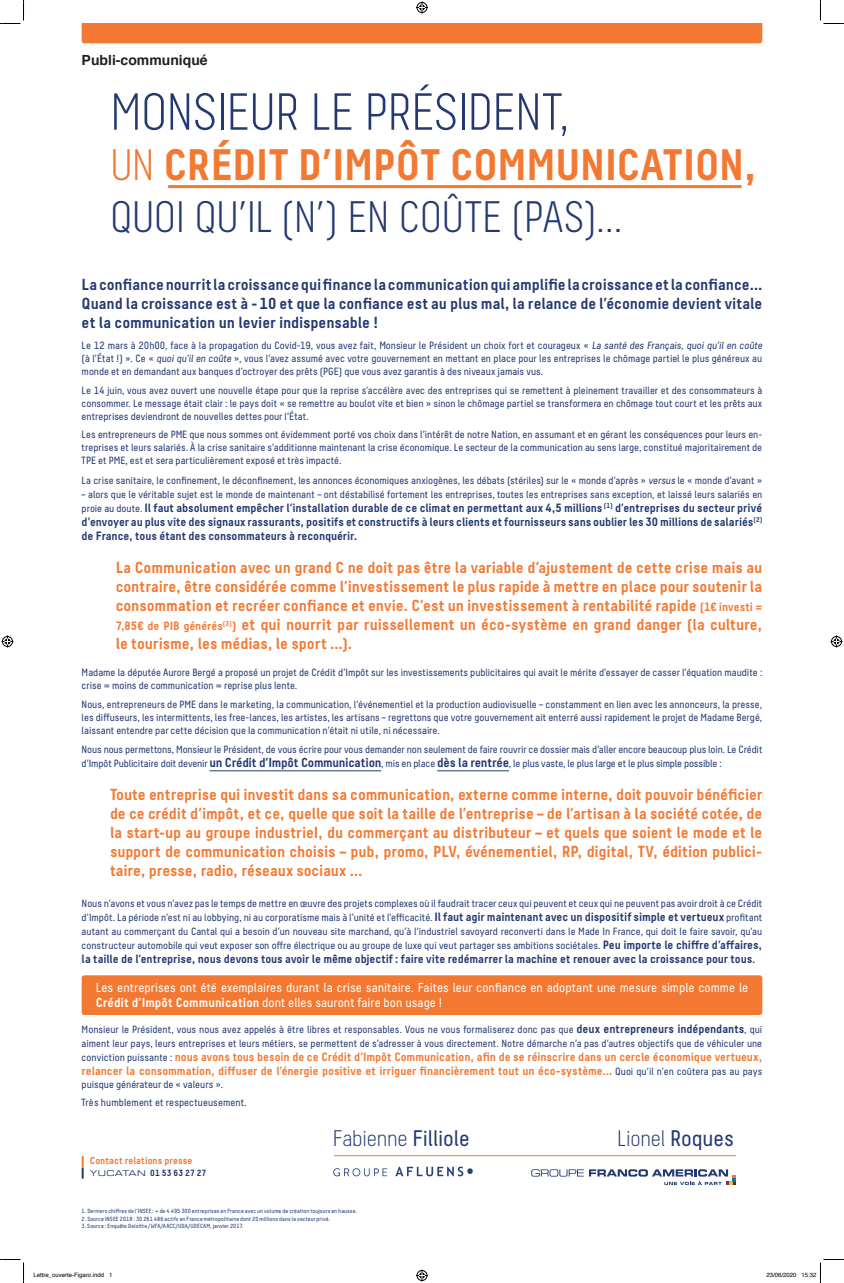
<style>
.page{position:relative;width:844px;height:1283px;background:#fff}
.page>*{position:absolute;margin:0;border:0;box-sizing:border-box;transform-origin:0 0}
.t1{font:52px "Decima Pro A Light";letter-spacing:-.01em;color:#233971}
.t2{font:700 44px "Decima Pro A";letter-spacing:-.02em;color:#f37932}
.t3{font:44px "Decima Pro A Light";letter-spacing:-.015em;color:#233971}
.t4{font:22.5px "Decima Pro A Light";letter-spacing:-.005em;color:#233971}
.t5{font:700 16px/19px "Decima Pro A";letter-spacing:-.005em;color:#f37932;text-align:justify}
.t6{font:700 16px/19px "Decima Pro A";letter-spacing:-.005em;color:#233971;text-align:justify}
.t7{font:700 14px "Helvetica";color:#231f20}
.t8{font:13px/15px "Decima Pro A";color:#fff}
.t9{font:700 12px/14px "Decima Pro A";letter-spacing:-.01em;color:#233971;text-align:justify}
.t10{font:700 12px/14px "Decima Pro A";letter-spacing:-.005em;color:#f37932}
.t11{font:10.5px/13px "Decima Pro A";color:#233971;text-align:justify}
.t12{font:700 10px "Decima Pro A";letter-spacing:.01em;color:#f37932}
.t13{font:700 9px "Decima Pro A";letter-spacing:.025em;color:#233971}
.t14{font:6px "Decima Pro A";letter-spacing:.01em;color:#233971}
.t15{font:6px "Helvetica";color:#000}
.s1{font-family:"Decima Pro A Light";font-weight:400}
.s2{font-style:italic}
.s3{font-weight:400;font-size:10.5px}
.s4{font-size:12px}
.s5{font-weight:700;font-size:13px}
.s6{font-weight:700;font-size:12px}
.s7{font-size:10.5px}
.s8{font-weight:700}
.s9{font-weight:400;font-size:10.5px;color:#233971}
.s10{font-family:"Decima Pro A"}
.s11{font-family:"Eurostile Extended Two";font-weight:400;font-size:8px}
</style>
<div class="page">
<div style="left:82px;top:24px;width:680px;height:19px;background:#f37932"></div>
<hr style="left:334px;top:1155px;width:402px;height:1px;background:#f37932">
<div style="left:82px;top:975px;width:680px;height:40px;background:#f37932;border-radius:3px"></div>
<hr style="left:209px;top:770px;width:172px;height:1px;background:#233971">
<hr style="left:437px;top:770px;width:72px;height:1px;background:#233971">
<hr style="left:168px;top:185px;width:573px;height:3px;background:#f37932">
<img style="left:334px;top:1166px;width:139px;height:11px">
<svg style="left:82px;top:1156px;width:2px;height:23px"></svg>
<svg style="left:531px;top:1169px;width:205px;height:16px"></svg>
<svg style="left:0;top:0;width:24px;height:24px"></svg>
<svg style="left:0;top:1259px;width:24px;height:24px"></svg>
<svg style="left:820px;top:0;width:24px;height:24px"></svg>
<svg style="left:416px;top:1px;width:12px;height:12px"></svg>
<svg style="left:416px;top:1269px;width:12px;height:12px"></svg>
<svg style="left:2px;top:635px;width:12px;height:12px"></svg>
<svg style="left:830px;top:635px;width:12px;height:12px"></svg>
<svg style="left:820px;top:1259px;width:24px;height:24px"></svg>
<h3 class="t7" style="left:82px;top:49px;width:128px">Publi-communiqué</h3>
<h1 class="t1" style="left:110px;top:83px;width:461px">MONSIEUR LE PRÉSIDENT,</h1>
<h2 class="t2" style="left:110px;top:138px;width:648px"><span class="s1">UN</span> CRÉDIT D’IMPÔT COMMUNICATION,</h2>
<h2 class="t3" style="left:110px;top:192px;width:514px">QUOI QU’IL (N’) EN COÛTE (PAS)…</h2>
<p class="t6" style="left:82px;top:274px;width:682px">La confiance nourrit la croissance qui finance la communication qui amplifie la croissance et la confiance… Quand la croissance est à -10 et que la confiance est au plus mal, la relance de l’économie devient vitale et la communication un levier indispensable !</p>
<p class="t11" style="left:82px;top:339px;width:682px">Le 12 mars à 20h00, face à la propagation du Covid-19, vous avez fait, Monsieur le Président un choix fort et courageux « <span class="s2">La santé des Français, quoi qu’il en coûte </span>(à l’État !) ». Ce « <span class="s2">quoi qu’il en coûte</span> », vous l’avez assumé avec votre gouvernement en mettant en place pour les entreprises le chômage partiel le plus généreux au monde et en demandant aux banques d’octroyer des prêts (PGE) que vous avez garantis à des niveaux jamais vus.</p>
<p class="t11" style="left:82px;top:384px;width:682px">Le 14 juin, vous avez ouvert une nouvelle étape pour que la reprise s’accélère avec des entreprises qui se remettent à pleinement travailler et des consommateurs à consommer. Le message était clair : le pays doit « se remettre au boulot vite et bien » sinon le chômage partiel se transformera en chômage tout court et les prêts aux entreprises deviendront de nouvelles dettes pour l’État.</p>
<p class="t11" style="left:82px;top:428px;width:682px">Les entrepreneurs de PME que nous sommes ont évidemment porté vos choix dans l’intérêt de notre Nation, en assumant et en gérant les conséquences pour leurs en&shy;treprises et leurs salariés. À la crise sanitaire s’additionne maintenant la crise économique. Le secteur de la communication au sens large, constitué majoritairement de TPE et PME, est et sera particulièrement exposé et très impacté.</p>
<p class="t11" style="left:82px;top:474px;width:682px">La crise sanitaire, le confinement, le déconfinement, les annonces économiques anxiogènes, les débats (stériles) sur le « monde d’après » <span class="s2">versus</span> le « monde d’avant »</p>
<p class="t11" style="left:82px;top:488px;width:682px">– alors que le véritable sujet est le monde de maintenant – ont déstabilisé fortement les entreprises, toutes les entreprises sans exception, et laissé leurs salariés en</p>
<p class="t9" style="left:82px;top:501px;width:682px"><span class="s3">proie au doute.</span> Il faut absolument empêcher l’installation durable de ce climat en permettant aux 4,5 millions <sup>(1)</sup> d’entreprises du secteur privé d’envoyer au plus vite des signaux rassurants, positifs et constructifs à leurs clients et fournisseurs sans oublier les 30 millions de salariés<sup>(2) </sup>de France, tous étant des consommateurs à reconquérir.</p>
<p class="t5" style="left:116px;top:558px;width:648px">La Communication avec un grand C ne doit pas être la variable d’ajustement de cette crise mais au contraire, être considérée comme l’investissement le plus rapide à mettre en place pour soutenir la consommation et recréer confiance et envie. C’est un investissement à rentabilité rapide <span class="s4">(1€ investi = 7,85€ de PIB générés</span><sup>(3)</sup><span class="s4">)</span> et qui nourrit par ruissellement un éco-système en grand danger (la culture, le tourisme, les médias, le sport …).</p>
<p class="t11" style="left:82px;top:666px;width:682px">Madame la députée Aurore Bergé a proposé un projet de Crédit d’Impôt sur les investissements publicitaires qui avait le mérite d’essayer de casser l’équation maudite : crise = moins de communication = reprise plus lente.</p>
<p class="t11" style="left:82px;top:698px;width:682px">Nous, entrepreneurs de PME dans le marketing, la communication, l’événementiel et la production audiovisuelle – constamment en lien avec les annonceurs, la presse, les diffuseurs, les intermittents, les free-lances, les artistes, les artisans – regrettons que votre gouvernement ait enterré aussi rapidement le projet de Madame Bergé, laissant entendre par cette décision que la communication n’était ni utile, ni nécessaire.</p>
<p class="t11" style="left:82px;top:742px;width:682px;line-height:14px">Nous nous permettons, Monsieur le Président, de vous écrire pour vous demander non seulement de faire rouvrir ce dossier mais d’aller encore beaucoup plus loin. Le Crédit d’Impôt Publicitaire doit devenir <span class="s5">un Crédit d’Impôt Communication</span>, mis en place <span class="s5">dès la rentrée</span>, le plus vaste, le plus large et le plus simple possible :</p>
<p class="t5" style="left:110px;top:785px;width:654px">Toute entreprise qui investit dans sa communication, externe comme interne, doit pouvoir bénéficier de ce crédit d’impôt, et ce, quelle que soit la taille de l’entreprise – de l’artisan à la société cotée, de la start-up au groupe industrieI, du commerçant au distributeur – et quels que soient le mode et le support de communication choisis – pub, promo, PLV, événementiel, RP, digital, TV, édition publici&shy;taire, presse, radio, réseaux sociaux …</p>
<p class="t11" style="left:82px;top:896px;width:682px;line-height:14px">Nous n’avons et vous n’avez pas le temps de mettre en œuvre des projets complexes où il faudrait tracer ceux qui peuvent et ceux qui ne peuvent pas avoir droit à ce Crédit d’Impôt. La période n’est ni au lobbying, ni au corporatisme mais à l’unité et l’efficacité. <span class="s6">Il faut agir maintenant avec un dispositif simple et vertueux</span> profitant autant au commerçant du Cantal qui a besoin d’un nouveau site marchand, qu’à l’industriel savoyard reconverti dans le Made In France, qui doit le faire savoir, qu’au constructeur automobile qui veut exposer son offre électrique ou au groupe de luxe qui veut partager ses ambitions sociétales. <span class="s6">Peu importe le chiffre d’affaires,</span></p>
<p class="t9" style="left:82px;top:952px;width:675px">la taille de l’entreprise, nous devons tous avoir le même objectif : faire vite redémarrer la machine et renouer avec la croissance pour tous<span class="s7">.</span></p>
<p class="t8" style="left:96px;top:980px;width:654px">Les entreprises ont été exemplaires durant la crise sanitaire. Faites leur confiance en adoptant une mesure simple comme le<br><span class="s8">Crédit d’Impôt Communication</span> dont elles sauront faire bon usage !</p>
<p class="t11" style="left:82px;top:1022px;width:682px;line-height:14px">Monsieur le Président, vous nous avez appelés à être libres et responsables. Vous ne vous formaliserez donc pas que <span class="s6">deux entrepreneurs indépendants</span>, qui aiment leur pays, leurs entreprises et leurs métiers, se permettent de s’adresser à vous directement. Notre démarche n’a pas d’autres objectifs que de véhiculer une</p>
<p class="t10" style="left:82px;top:1049px;width:682px"><span class="s9">conviction puissante :</span> nous avons tous besoin de ce Crédit d’Impôt Communication, afin de se réinscrire dans un cercle économique vertueux, relancer la consommation, diffuser de l’énergie positive et irriguer financièrement tout un éco-système… <span class="s9">Quoi qu’il n’en coûtera pas au pays</span></p>
<p class="t11" style="left:82px;top:1074px;width:167px;line-height:18.7px">puisque générateur de « valeurs ».<br>Très humblement et respectueusement.</p>
<h3 class="t4" style="left:333px;top:1126px;width:138px">Fabienne <span class="s10">Filliole</span></h3>
<h3 class="t4" style="left:617px;top:1126px;width:118px">Lionel <span class="s10">Roques</span></h3>
<p class="t12" style="left:90px;top:1155px;width:104px">Contact relations presse</p>
<p class="t13" style="left:90px;top:1168px;width:118px"><span class="s11">YUCATAN</span> 01 53 63 27 27</p>
<p class="t14" style="left:82px;top:1207px;width:277px">1. Derniers chiffres de l’INSEE : + de 4 495 300 entreprises en France avec un volume de création toujours en hausse.</p>
<p class="t14" style="left:82px;top:1215px;width:250px">2. Source INSEE 2018 : 30 261 486 actifs en France métropolitaine dont 20 millions dans le secteur privé.</p>
<p class="t14" style="left:82px;top:1223px;width:163px">3. Source : Enquête Deloitte /WFA/AACC/UDA/UDECAM, janvier 2017.</p>
<p class="t15" style="left:34px;top:1270px;width:81px">Lettre_ouverte-Figaro.indd 1</p>
<p class="t15" style="left:766px;top:1270px;width:52px">23/06/2020 15:32</p>
</div>
